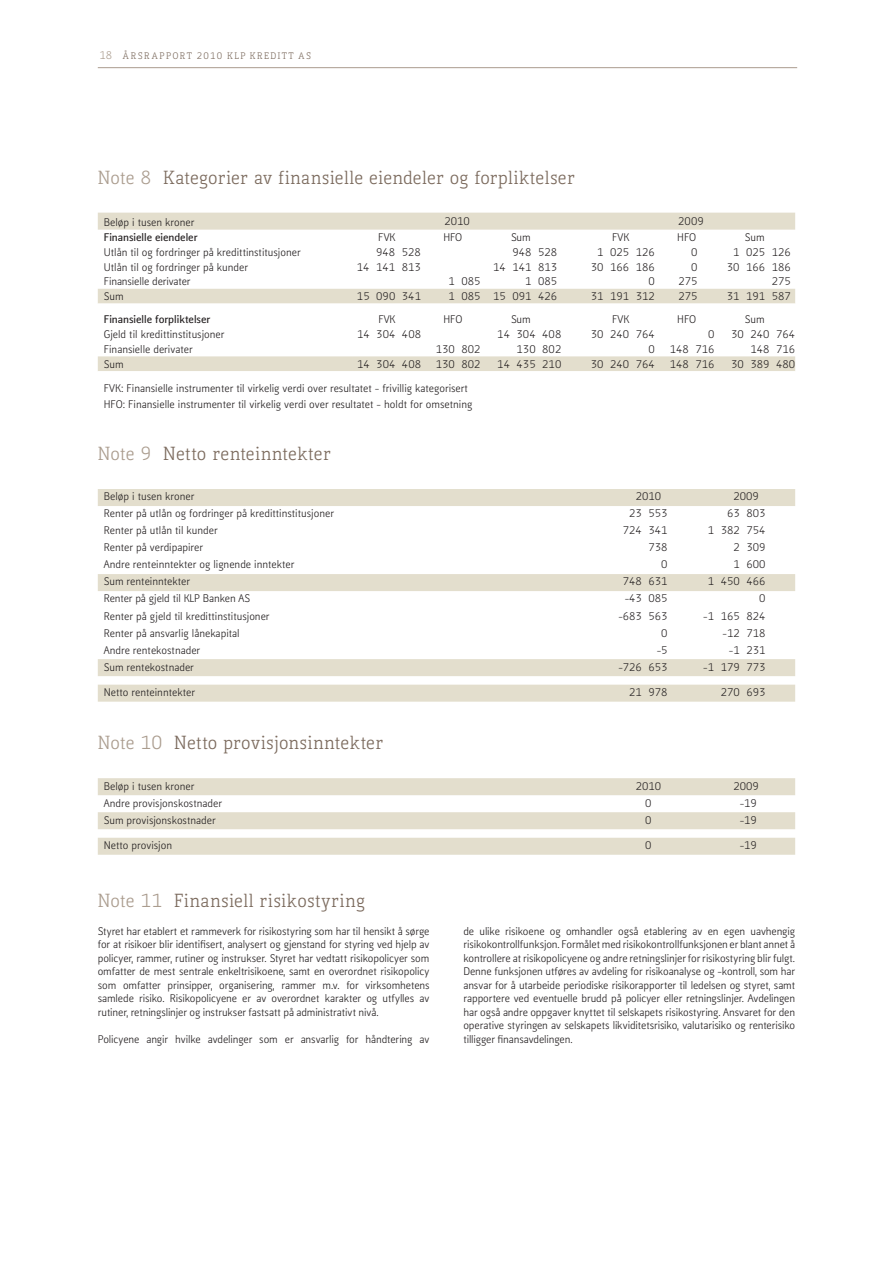
<style>
.page{position:relative;width:893px;height:1263px;background:#fff}
.page>*{position:absolute;margin:0;border:0;box-sizing:border-box;transform-origin:0 0}
.t1{font:18px "Kofi Pure Serif";letter-spacing:.035em;color:#7b6a5d}
.t2{font:10.5px/13.5px "Kofi Pure Sans";color:#231f20;text-align:justify}
.t3{font:700 10.5px "Kofi Pure Sans";color:#231f20}
.t4{font:9px "Kofi Pure Serif";letter-spacing:.155em;color:#7b6a5d}
.s1{font-size:10.5px;color:#aa9c8e}
.s2{color:#aa9c8e}
</style>
<div class="page">
<hr style="left:98px;top:67px;width:699px;height:1px;background:#aa9c8e">
<svg style="left:98px;top:213px;width:697px;height:91px"></svg>
<div style="left:98px;top:356px;width:697px;height:15px;background:#e3decd"></div>
<svg style="left:98px;top:489px;width:697px;height:213px"></svg>
<svg style="left:98px;top:778px;width:697px;height:77px;fill:#e3decd"></svg>
<p class="t4" style="left:99px;top:50px;width:206px"><span class="s1">18</span> Årsrapport 2010 KLP KREDITT AS</p>
<h1 class="t1" style="left:98px;top:166px;width:478px"><span class="s2">Note 8</span> Kategorier av finansielle eiendeler og forpliktelser</h1>
<p class="t2" style="left:104px;top:216px;width:92px">Beløp i tusen kroner</p>
<p class="t2" style="left:444px;top:215px;width:27px">2010</p>
<p class="t2" style="left:678px;top:215px;width:27px">2009</p>
<p class="t3" style="left:104px;top:230px;width:95px">Finansielle eiendeler</p>
<p class="t2" style="left:378px;top:231px;width:19px">FVK</p>
<p class="t2" style="left:443px;top:231px;width:20px">HFO</p>
<p class="t2" style="left:511px;top:231px;width:21px">Sum</p>
<p class="t2" style="left:612px;top:231px;width:19px">FVK</p>
<p class="t2" style="left:677px;top:231px;width:20px">HFO</p>
<p class="t2" style="left:745px;top:231px;width:21px">Sum</p>
<p class="t2" style="left:104px;top:245px;width:198px">Utlån til og fordringer på kredittinstitusjoner</p>
<p class="t2" style="left:376px;top:245px;width:46px">948 528</p>
<p class="t2" style="left:512px;top:245px;width:46px">948 528</p>
<p class="t2" style="left:597px;top:245px;width:59px">1 025 126</p>
<p class="t2" style="left:691px;top:245px;width:8px">0</p>
<p class="t2" style="left:733px;top:245px;width:59px">1 025 126</p>
<p class="t2" style="left:104px;top:260px;width:146px">Utlån til og fordringer på kunder</p>
<p class="t2" style="left:357px;top:260px;width:66px">14 141 813</p>
<p class="t2" style="left:493px;top:260px;width:66px">14 141 813</p>
<p class="t2" style="left:591px;top:260px;width:66px">30 166 186</p>
<p class="t2" style="left:691px;top:260px;width:8px">0</p>
<p class="t2" style="left:727px;top:260px;width:66px">30 166 186</p>
<p class="t2" style="left:104px;top:275px;width:88px">Finansielle derivater</p>
<p class="t2" style="left:448px;top:275px;width:34px">1 085</p>
<p class="t2" style="left:525px;top:275px;width:34px">1 085</p>
<p class="t2" style="left:648px;top:275px;width:8px">0</p>
<p class="t2" style="left:678px;top:275px;width:21px">275</p>
<p class="t2" style="left:772px;top:275px;width:21px">275</p>
<p class="t2" style="left:104px;top:290px;width:21px">Sum</p>
<p class="t2" style="left:357px;top:290px;width:66px">15 090 341</p>
<p class="t2" style="left:448px;top:290px;width:110px">1 085 15 091 426</p>
<p class="t2" style="left:591px;top:290px;width:66px">31 191 312</p>
<p class="t2" style="left:678px;top:290px;width:21px">275</p>
<p class="t2" style="left:727px;top:290px;width:66px">31 191 587</p>
<p class="t3" style="left:104px;top:312px;width:108px">Finansielle forpliktelser</p>
<p class="t2" style="left:378px;top:313px;width:19px">FVK</p>
<p class="t2" style="left:443px;top:313px;width:20px">HFO</p>
<p class="t2" style="left:511px;top:313px;width:21px">Sum</p>
<p class="t2" style="left:612px;top:313px;width:19px">FVK</p>
<p class="t2" style="left:677px;top:313px;width:20px">HFO</p>
<p class="t2" style="left:745px;top:313px;width:21px">Sum</p>
<p class="t2" style="left:104px;top:328px;width:122px">Gjeld til kredittinstitusjoner</p>
<p class="t2" style="left:357px;top:328px;width:66px">14 304 408</p>
<p class="t2" style="left:497px;top:328px;width:66px">14 304 408</p>
<p class="t2" style="left:591px;top:328px;width:66px">30 240 764</p>
<p class="t2" style="left:708px;top:328px;width:8px">0</p>
<p class="t2" style="left:731px;top:328px;width:66px">30 240 764</p>
<p class="t2" style="left:104px;top:343px;width:90px">Finansielle derivater</p>
<p class="t2" style="left:436px;top:343px;width:46px">130 802</p>
<p class="t2" style="left:517px;top:343px;width:46px">130 802</p>
<p class="t2" style="left:649px;top:343px;width:8px">0</p>
<p class="t2" style="left:670px;top:343px;width:46px">148 716</p>
<p class="t2" style="left:750px;top:343px;width:46px">148 716</p>
<p class="t2" style="left:104px;top:357px;width:21px">Sum</p>
<p class="t2" style="left:357px;top:357px;width:66px">14 304 408</p>
<p class="t2" style="left:436px;top:357px;width:46px">130 802</p>
<p class="t2" style="left:497px;top:357px;width:66px">14 435 210</p>
<p class="t2" style="left:591px;top:357px;width:66px">30 240 764</p>
<p class="t2" style="left:670px;top:357px;width:46px">148 716</p>
<p class="t2" style="left:731px;top:357px;width:66px">30 389 480</p>
<p class="t2" style="left:104px;top:380px;width:370px;line-height:16.5px">FVK: Finansielle instrumenter til virkelig verdi over resultatet - frivillig kategorisert<br>HFO: Finansielle instrumenter til virkelig verdi over resultatet - holdt for omsetning</p>
<h1 class="t1" style="left:98px;top:442px;width:234px"><span class="s2">Note 9</span> Netto renteinntekter</h1>
<p class="t2" style="left:104px;top:490px;width:92px">Beløp i tusen kroner</p>
<p class="t2" style="left:636px;top:490px;width:27px">2010</p>
<p class="t2" style="left:734px;top:490px;width:27px">2009</p>
<p class="t2" style="left:104px;top:507px;width:232px">Renter på utlån og fordringer på kredittinstitusjoner</p>
<p class="t2" style="left:629px;top:507px;width:40px">23 553</p>
<p class="t2" style="left:727px;top:507px;width:40px">63 803</p>
<p class="t2" style="left:104px;top:524px;width:115px">Renter på utlån til kunder</p>
<p class="t2" style="left:623px;top:524px;width:46px">724 341</p>
<p class="t2" style="left:708px;top:524px;width:59px">1 382 754</p>
<p class="t2" style="left:104px;top:541px;width:101px">Renter på verdipapirer</p>
<p class="t2" style="left:649px;top:541px;width:21px">738</p>
<p class="t2" style="left:733px;top:541px;width:34px">2 309</p>
<p class="t2" style="left:104px;top:558px;width:192px">Andre renteinntekter og lignende inntekter</p>
<p class="t2" style="left:661px;top:558px;width:8px">0</p>
<p class="t2" style="left:733px;top:558px;width:34px">1 600</p>
<p class="t2" style="left:104px;top:575px;width:88px">Sum renteinntekter</p>
<p class="t2" style="left:623px;top:575px;width:46px">748 631</p>
<p class="t2" style="left:708px;top:575px;width:59px">1 450 466</p>
<p class="t2" style="left:104px;top:592px;width:148px">Renter på gjeld til KLP Banken AS</p>
<p class="t2" style="left:625px;top:592px;width:44px">-43 085</p>
<p class="t2" style="left:759px;top:592px;width:8px">0</p>
<p class="t2" style="left:104px;top:609px;width:167px">Renter på gjeld til kredittinstitusjoner</p>
<p class="t2" style="left:618px;top:609px;width:51px">-683 563</p>
<p class="t2" style="left:703px;top:609px;width:64px">-1 165 824</p>
<p class="t2" style="left:104px;top:626px;width:137px">Renter på ansvarlig lånekapital</p>
<p class="t2" style="left:661px;top:626px;width:8px">0</p>
<p class="t2" style="left:722px;top:626px;width:44px">-12 718</p>
<p class="t2" style="left:104px;top:643px;width:98px">Andre rentekostnader</p>
<p class="t2" style="left:657px;top:643px;width:12px">-5</p>
<p class="t2" style="left:729px;top:643px;width:38px">-1 231</p>
<p class="t2" style="left:104px;top:660px;width:92px">Sum rentekostnader</p>
<p class="t2" style="left:618px;top:660px;width:51px">-726 653</p>
<p class="t2" style="left:703px;top:660px;width:64px">-1 179 773</p>
<p class="t2" style="left:104px;top:686px;width:93px">Netto renteinntekter</p>
<p class="t2" style="left:629px;top:686px;width:40px">21 978</p>
<p class="t2" style="left:721px;top:686px;width:46px">270 693</p>
<h1 class="t1" style="left:98px;top:731px;width:287px"><span class="s2">Note 10</span> Netto provisjonsinntekter</h1>
<p class="t2" style="left:104px;top:779px;width:92px">Beløp i tusen kroner</p>
<p class="t2" style="left:636px;top:779px;width:27px">2010</p>
<p class="t2" style="left:734px;top:779px;width:27px">2009</p>
<p class="t2" style="left:104px;top:796px;width:120px">Andre provisjonskostnader</p>
<p class="t2" style="left:645px;top:796px;width:8px">0</p>
<p class="t2" style="left:740px;top:796px;width:19px">-19</p>
<p class="t2" style="left:104px;top:813px;width:113px">Sum provisjonskostnader</p>
<p class="t2" style="left:645px;top:813px;width:8px">0</p>
<p class="t2" style="left:740px;top:813px;width:19px">-19</p>
<p class="t2" style="left:104px;top:839px;width:70px">Netto provisjon</p>
<p class="t2" style="left:645px;top:839px;width:8px">0</p>
<p class="t2" style="left:740px;top:839px;width:19px">-19</p>
<h1 class="t1" style="left:98px;top:889px;width:268px"><span class="s2">Note 11</span> Finansiell risikostyring</h1>
<p class="t2" style="left:98px;top:925px;width:333px">Styret har etablert et rammeverk for risikostyring som har til hensikt å sørge for at risikoer blir identifisert, analysert og gjenstand for styring ved hjelp av policyer, rammer, rutiner og instrukser. Styret har vedtatt risikopolicyer som omfatter de mest sentrale enkeltrisikoene, samt en overordnet risikopolicy som omfatter prinsipper, organisering, rammer m.v. for virksomhetens samlede risiko. Risikopolicyene er av overordnet karakter og utfylles av rutiner, retningslinjer og instrukser fastsatt på administrativt nivå.</p>
<p class="t2" style="left:98px;top:1033px;width:333px">Policyene angir hvilke avdelinger som er ansvarlig for håndtering av</p>
<p class="t2" style="left:463px;top:925px;width:333px">de ulike risikoene og omhandler også etablering av en egen uavhengig risikokontrollfunksjon. Formålet med risikokontrollfunksjonen er blant annet å kontrollere at risikopolicyene og andre retningslinjer for risikostyring blir fulgt.<br>Denne funksjonen utføres av avdeling for risikoanalyse og -kontroll, som har ansvar for å utarbeide periodiske risikorapporter til ledelsen og styret, samt rapportere ved eventuelle brudd på policyer eller retningslinjer. Avdelingen har også andre oppgaver knyttet til selskapets risikostyring. Ansvaret for den operative styringen av selskapets likviditetsrisiko, valutarisiko og renterisiko tilligger finansavdelingen.</p>
</div>
